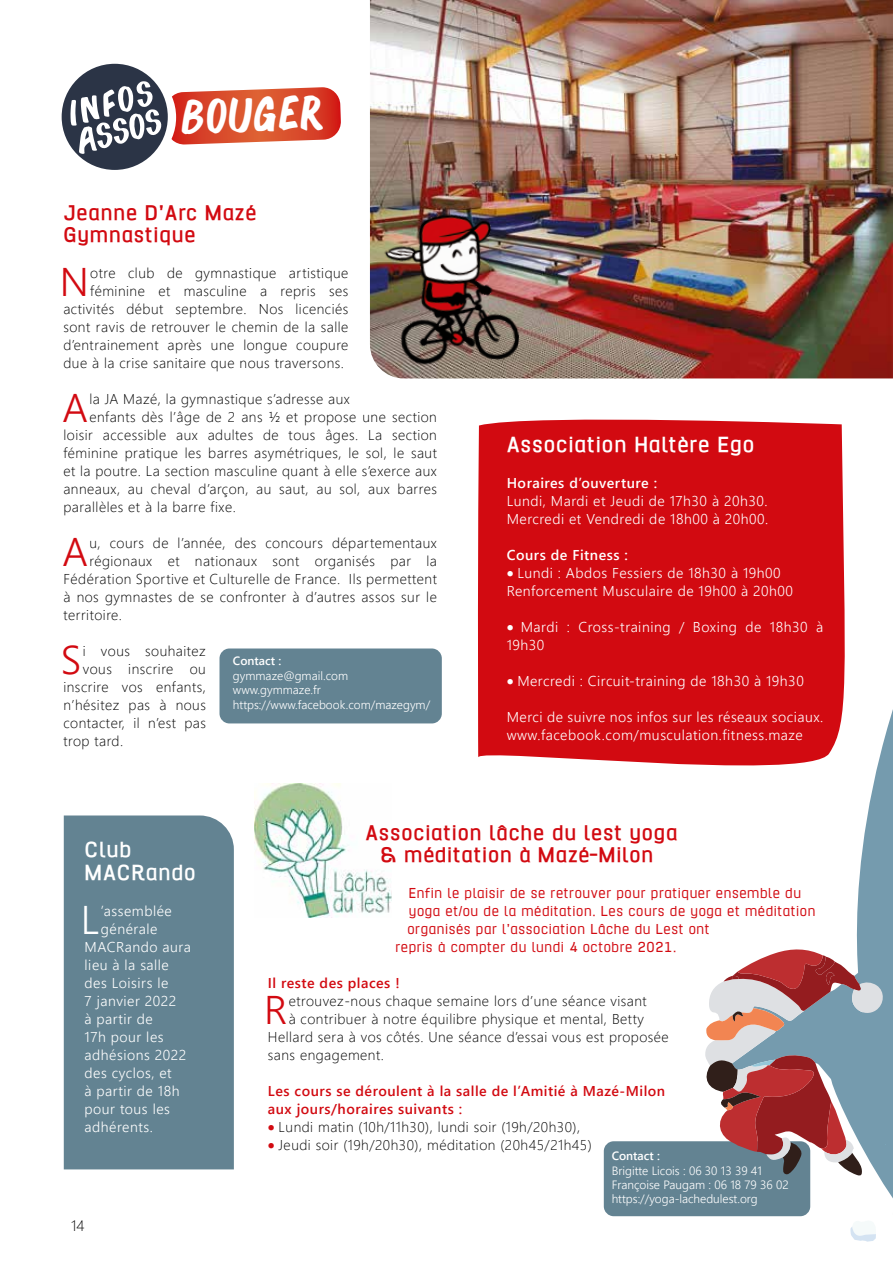
<style>
.page{position:relative;width:893px;height:1263px;background:#fff}
.page>*{position:absolute;margin:0;border:0;box-sizing:border-box;transform-origin:0 0}
.t1{font:42.45px "Bonoco";color:#fff;scale:.92 1}
.t2{font:39.9px "Webly Sleek UI Semilight";color:#d20a11}
.t3{font:39.9px "Webly Sleek UI Semilight";color:#fff}
.t4{font:700 24.75px/22.5px "Hurufo&Numero";letter-spacing:.035em;color:#fff}
.t5{font:700 24px/22.5px "Hurufo&Numero";letter-spacing:.035em;color:#d20a11}
.t6{font:16.5px "Hurufo&Numero";letter-spacing:.035em;color:#d20a11}
.t7{font:15px "Webly Sleek UI Light";color:#000}
.t8{font:14.25px "Webly Sleek UI Light";letter-spacing:.035em;color:#000}
.t9{font:14.25px/18px "Webly Sleek UI Semilight";letter-spacing:.035em;color:#fff}
.t10{font:14.25px/18px "Webly Sleek UI Semibold";letter-spacing:.035em;color:#d20a11}
.t11{font:14.25px "Webly Sleek UI Semibold";letter-spacing:.035em;color:#fff}
.t12{font:12px/14.4px "Webly Sleek UI Semilight";color:#fff}
.t13{font:12px "Webly Sleek UI Semibold";color:#fff}
.s1{color:#d20a11}
</style>
<div class="page">
<img style="left:255px;top:784px;width:136px;height:134px">
<div style="left:62px;top:64px;width:106px;height:106px;background:#2b3446;border-radius:50%"></div>
<svg style="left:70px;top:81px;width:271px;height:75px"></svg>
<div style="left:64px;top:815px;width:170px;height:354px;background:#638392"></div>
<div style="left:219px;top:648px;width:223px;height:75px;background:#638392;border-radius:10px"></div>
<img style="left:370px;top:0;width:374px;height:378px">
<div style="left:604px;top:1141px;width:206px;height:75px;background:#638392;border-radius:10px"></div>
<div style="left:478px;top:419px;width:266px;height:347px;background:#d20a11"></div>
<img style="left:369px;top:199px;width:171px;height:179px">
<img style="left:744px;top:0;width:149px;height:1242px">
<svg style="left:702px;top:945px;width:191px;height:232px"></svg>
<svg style="left:850px;top:1220px;width:26px;height:21px"></svg>
<h1 class="t1" style="left:181px;top:88px;width:156px;rotate:-2deg">bouger</h1>
<h3 class="t5" style="left:63px;top:201px;width:194px">Jeanne D’Arc Mazé<br>Gymnastique</h3>
<h2 class="t2" style="left:60px;top:252px;width:31px">N</h2>
<p class="t8" style="left:90px;top:262px;width:260px">otre club de gymnastique artistique</p>
<p class="t8" style="left:90px;top:280px;width:260px">féminine et masculine a repris ses</p>
<p class="t8" style="left:63px;top:298px;width:286px">activités début septembre. Nos licenciés</p>
<p class="t8" style="left:63px;top:316px;width:286px">sont ravis de retrouver le chemin de la salle</p>
<p class="t8" style="left:63px;top:334px;width:286px">d’entrainement après une longue coupure</p>
<p class="t8" style="left:63px;top:352px;width:282px">due à la crise sanitaire que nous traversons.</p>
<h2 class="t2" style="left:63px;top:378px;width:27px">A</h2>
<p class="t8" style="left:89px;top:388px;width:262px">la JA Mazé, la gymnastique s’adresse aux</p>
<p class="t8" style="left:89px;top:406px;width:349px">enfants dès l’âge de 2 ans ½ et propose une section</p>
<p class="t8" style="left:63px;top:424px;width:375px">loisir accessible aux adultes de tous âges. La section</p>
<p class="t8" style="left:63px;top:442px;width:375px">féminine pratique les barres asymétriques, le sol, le saut</p>
<p class="t8" style="left:63px;top:460px;width:375px">et la poutre. La section masculine quant à elle s’exerce aux</p>
<p class="t8" style="left:63px;top:478px;width:375px">anneaux, au cheval d’arçon, au saut, au sol, aux barres</p>
<p class="t8" style="left:63px;top:496px;width:174px">parallèles et à la barre fixe.</p>
<h2 class="t2" style="left:63px;top:522px;width:27px">A</h2>
<p class="t8" style="left:89px;top:532px;width:349px">u, cours de l’année, des concours départementaux</p>
<p class="t8" style="left:89px;top:550px;width:349px">régionaux et nationaux sont organisés par la</p>
<p class="t8" style="left:63px;top:568px;width:375px">Fédération Sportive et Culturelle de France. Ils permettent</p>
<p class="t8" style="left:63px;top:586px;width:375px">à nos gymnastes de se confronter à d’autres assos sur le</p>
<p class="t8" style="left:63px;top:604px;width:60px">territoire.</p>
<h2 class="t2" style="left:61px;top:630px;width:22px">S</h2>
<p class="t8" style="left:83px;top:640px;width:125px">i vous souhaitez</p>
<p class="t13" style="left:233px;top:652px;width:50px">Contact :</p>
<p class="t12" style="left:233px;top:668px;width:199px">gymmaze@gmail.com www.gymmaze.fr https://www.facebook.com/mazegym/</p>
<p class="t8" style="left:83px;top:658px;width:125px">vous inscrire ou</p>
<p class="t8" style="left:63px;top:676px;width:144px">inscrire vos enfants,</p>
<p class="t8" style="left:63px;top:694px;width:144px">n’hésitez pas à nous</p>
<p class="t8" style="left:63px;top:712px;width:144px">contacter, il n’est pas</p>
<p class="t8" style="left:63px;top:730px;width:61px">trop tard.</p>
<h3 class="t4" style="left:507px;top:433px;width:249px">Association Haltère Ego</h3>
<p class="t11" style="left:507px;top:472px;width:152px">Horaires d’ouverture :</p>
<p class="t9" style="left:507px;top:491px;width:263px">Lundi, Mardi et Jeudi de 17h30 à 20h30.<br>Mercredi et Vendredi de 18h00 à 20h00.</p>
<p class="t11" style="left:507px;top:544px;width:123px">Cours de Fitness :</p>
<p class="t9" style="left:507px;top:563px;width:288px">• Lundi : Abdos Fessiers de 18h30 à 19h00<br>Renforcement Musculaire de 19h00 à 20h00</p>
<p class="t9" style="left:507px;top:617px;width:318px">• Mardi : Cross-training / Boxing de 18h30 à<br>19h30</p>
<p class="t9" style="left:507px;top:671px;width:299px">• Mercredi : Circuit-training de 18h30 à 19h30</p>
<p class="t9" style="left:507px;top:707px;width:318px">Merci de suivre nos infos sur les réseaux sociaux. www.facebook.com/musculation.fitness.maze</p>
<h3 class="t4" style="left:85px;top:839px;width:113px">Club<br>MACRando</h3>
<h2 class="t3" style="left:81px;top:890px;width:20px">L</h2>
<p class="t9" style="left:101px;top:901px;width:72px">’assemblée</p>
<p class="t9" style="left:101px;top:919px;width:58px">générale</p>
<p class="t9" style="left:85px;top:937px;width:108px">MACRando aura</p>
<p class="t9" style="left:85px;top:955px;width:86px">lieu à la salle</p>
<p class="t9" style="left:85px;top:973px;width:85px">des Loisirs le</p>
<p class="t9" style="left:85px;top:991px;width:93px">7 janvier 2022</p>
<p class="t9" style="left:85px;top:1009px;width:70px">à partir de</p>
<p class="t9" style="left:85px;top:1027px;width:81px">17h pour les</p>
<p class="t9" style="left:85px;top:1045px;width:103px">adhésions 2022</p>
<p class="t9" style="left:85px;top:1063px;width:89px">des cyclos, et</p>
<p class="t9" style="left:85px;top:1081px;width:96px">à partir de 18h</p>
<p class="t9" style="left:85px;top:1099px;width:87px">pour tous les</p>
<p class="t9" style="left:85px;top:1117px;width:70px">adhérents.</p>
<p class="t7" style="left:71px;top:1215px;width:15px">14</p>
<h3 class="t5" style="left:365px;top:821px;width:314px;text-align:center">Association lâche du lest yoga &amp; méditation à Mazé-Milon</h3>
<p class="t6" style="left:409px;top:886px;width:394px">Enfin le plaisir de se retrouver pour pratiquer ensemble du</p>
<p class="t6" style="left:409px;top:904px;width:408px">yoga et/ou de la méditation. Les cours de yoga et méditation</p>
<p class="t6" style="left:407px;top:922px;width:304px">organisés par l’association Lâche du Lest ont</p>
<p class="t6" style="left:395px;top:940px;width:282px">repris à compter du lundi 4 octobre 2021.</p>
<p class="t10" style="left:268px;top:973px;width:133px">Il reste des places !</p>
<h2 class="t2" style="left:264px;top:980px;width:25px">R</h2>
<p class="t8" style="left:289px;top:990px;width:360px">etrouvez-nous chaque semaine lors d’une séance visant</p>
<p class="t8" style="left:289px;top:1008px;width:357px">à contribuer à notre équilibre physique et mental, Betty</p>
<p class="t8" style="left:268px;top:1026px;width:402px">Hellard sera à vos côtés. Une séance d’essai vous est proposée</p>
<p class="t8" style="left:268px;top:1044px;width:118px">sans engagement.</p>
<p class="t10" style="left:268px;top:1081px;width:399px">Les cours se déroulent à la salle de l’Amitié à Mazé-Milon aux jours/horaires suivants :</p>
<p class="t8" style="left:268px;top:1116px;width:314px"><span class="s1">•</span> Lundi matin (10h/11h30), lundi soir (19h/20h30),</p>
<p class="t8" style="left:268px;top:1134px;width:325px"><span class="s1">•</span> Jeudi soir (19h/20h30), méditation (20h45/21h45)</p>
<p class="t13" style="left:612px;top:1147px;width:50px">Contact :</p>
<p class="t12" style="left:612px;top:1163px;width:179px">Brigitte Licois : 06 30 13 39 41<br>Françoise Paugam : 06 18 79 36 02 https://yoga-lachedulest.org</p>
</div>
